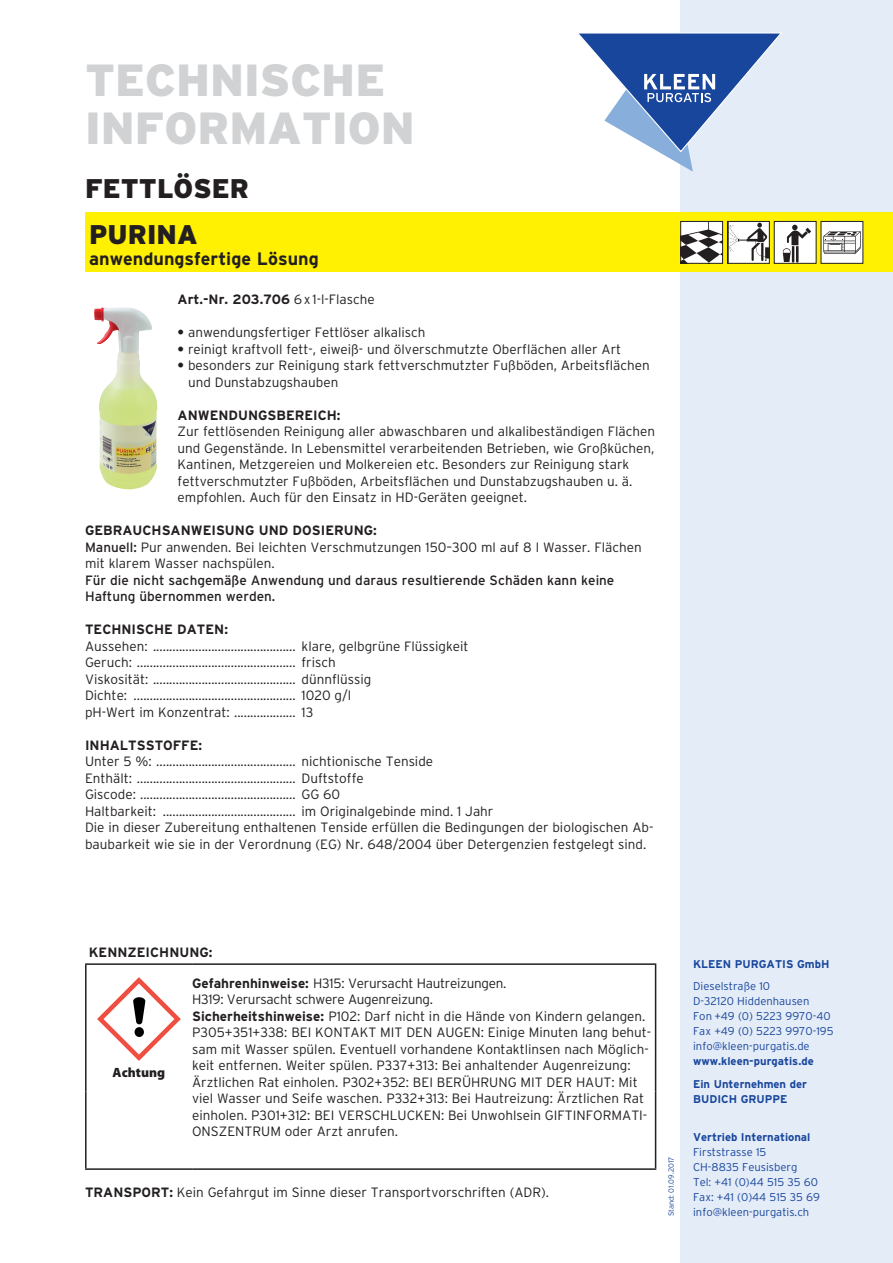
<style>
.page{position:relative;width:893px;height:1263px;background:#fff}
.page>*{position:absolute;margin:0;border:0;box-sizing:border-box;transform-origin:0 0}
.t1{font:900 45px/48px "Interstate";color:#d1d2d4}
.t2{font:900 27px/46.3px "Interstate";color:#231f20}
.t3{font:700 18px "Interstate";color:#231f20}
.t4{font:300 13.5px/16.5px "Interstate";color:#231f20}
.t5{font:13.5px/16.5px "Interstate";color:#231f20}
.t6{font:700 13.5px "Interstate";color:#231f20}
.t7{font:900 13.5px "Myriad Pro";color:#231f20}
.t8{font:300 11.25px/15px "Interstate";color:#18469d}
.t9{font:700 11.25px/22.5px "Interstate";color:#18469d}
.t10{font:300 7.5px "Interstate";color:#18469d}
.s1{font-weight:300}
.s2{font-weight:700}
.s3{font-weight:400}
</style>
<div class="page">
<div style="left:680px;top:0;width:213px;height:1263px;background:#e4ecf7"></div>
<svg style="left:579px;top:32px;width:203px;height:140px"></svg>
<div style="left:85px;top:213px;width:808px;height:59px;background:#fff101"></div>
<img style="left:682px;top:223px;width:39px;height:39px">
<div style="left:680px;top:221px;width:43px;height:43px;border:1px solid #231f20"></div>
<img style="left:729px;top:223px;width:39px;height:39px">
<div style="left:727px;top:221px;width:43px;height:43px;border:1px solid #231f20"></div>
<img style="left:776px;top:223px;width:38px;height:39px">
<div style="left:774px;top:221px;width:42px;height:43px;border:1px solid #231f20"></div>
<img style="left:823px;top:223px;width:38px;height:39px">
<div style="left:821px;top:221px;width:42px;height:43px;border:1px solid #231f20"></div>
<img style="left:94px;top:307px;width:63px;height:183px">
<hr style="left:85px;top:963px;width:107px;height:2px;background:#231f20">
<hr style="left:85px;top:965px;width:2px;height:127px;background:#231f20">
<hr style="left:192px;top:963px;width:464px;height:2px;background:#231f20">
<hr style="left:655px;top:965px;width:1px;height:127px;background:#231f20">
<hr style="left:85px;top:1092px;width:2px;height:76px;background:#231f20">
<hr style="left:655px;top:1092px;width:1px;height:76px;background:#231f20">
<hr style="left:85px;top:1168px;width:107px;height:2px;background:#231f20">
<hr style="left:192px;top:1168px;width:464px;height:2px;background:#231f20">
<svg style="left:97px;top:977px;width:84px;height:84px"></svg>
<h1 class="t1" style="left:85px;top:56px;width:331px">TECHNISCHE<br>INFORMATION</h1>
<h2 class="t2" style="left:85px;top:165px;width:165px">FETTLÖSER<br>PURINA</h2>
<h3 class="t3" style="left:89px;top:248px;width:231px">anwendungsfertige Lösung</h3>
<p class="t6" style="left:178px;top:292px;width:199px">Art.-Nr. 203.706 <span class="s1">6x1-l-Flasche</span></p>
<p class="t4" style="left:178px;top:324px;width:249px"><span class="s2">•</span> anwendungsfertiger Fettlöser alkalisch</p>
<p class="t4" style="left:178px;top:341px;width:445px"><span class="s2">•</span> reinigt kraftvoll fett-, eiweiß- und ölverschmutzte Oberflächen aller Art</p>
<p class="t4" style="left:188px;top:357px;width:463px;text-indent:-10px"><span class="s2">•</span> besonders zur Reinigung stark fettverschmutzter Fußböden, Arbeitsflächen und Dunstabzugshauben</p>
<p class="t6" style="left:178px;top:407px;width:165px">ANWENDUNGSBEREICH:</p>
<p class="t4" style="left:178px;top:423px;width:479px">Zur fettlösenden Reinigung aller abwaschbaren und alkalibeständigen Flächen und Gegenstände. In Lebensmittel verarbeitenden Betrieben, wie Großküchen, Kantinen, Metzgereien und Molkereien etc. Besonders zur Reinigung stark fettverschmutzter Fußböden, Arbeitsflächen und Dunstabzugshauben u. ä. empfohlen. Auch für den Einsatz in HD-Geräten geeignet.</p>
<p class="t4" style="left:85px;top:522px;width:558px"><span class="s2">GEBRAUCHSANWEISUNG UND DOSIERUNG:<br></span><span class="s3">Manuell:</span> Pur anwenden. Bei leichten Verschmutzungen 150–300 ml auf 8 l Wasser. Flächen mit klarem Wasser nachspülen.</p>
<p class="t5" style="left:85px;top:572px;width:531px">Für die nicht sachgemäße Anwendung und daraus resultierende Schäden kann keine<br>Haftung übernommen werden.</p>
<p class="t6" style="left:85px;top:622px;width:144px">TECHNISCHE DATEN:</p>
<p class="t4" style="left:85px;top:638px;width:385px">Aussehen: ............................................ klare, gelbgrüne Flüssigkeit Geruch: ................................................. frisch<br>Viskosität: ............................................ dünnflüssig<br>Dichte: .................................................. 1020 g/l<br>pH-Wert im Konzentrat: ................... 13</p>
<p class="t6" style="left:85px;top:737px;width:119px">INHALTSSTOFFE:</p>
<p class="t4" style="left:85px;top:753px;width:570px">Unter 5 %: ........................................... nichtionische Tenside<br>Enthält: ................................................. Duftstoffe<br>Giscode: ................................................ GG 60<br>Haltbarkeit: ......................................... im Originalgebinde mind. 1 Jahr<br>Die in dieser Zubereitung enthaltenen Tenside erfüllen die Bedingungen der biologischen Ab&shy;baubarkeit wie sie in der Verordnung (EG) Nr. 648/2004 über Detergenzien festgelegt sind.</p>
<p class="t6" style="left:89px;top:945px;width:125px">KENNZEICHNUNG:</p>
<p class="t7" style="left:113px;top:1064px;width:54px">Achtung</p>
<p class="t4" style="left:192px;top:975px;width:461px"><span class="s2">Gefahrenhinweise:</span> H315: Verursacht Hautreizungen.<br>H319: Verursacht schwere Augenreizung.<br><span class="s2">Sicherheitshinweise:</span> P102: Darf nicht in die Hände von Kindern gelangen.<br>P305+351+338: BEI KONTAKT MIT DEN AUGEN: Einige Minuten lang behut&shy;sam mit Wasser spülen. Eventuell vorhandene Kontaktlinsen nach Möglich&shy;keit entfernen. Weiter spülen. P337+313: Bei anhaltender Augenreizung:<br>Ärztlichen Rat einholen. P302+352: BEI BERÜHRUNG MIT DER HAUT: Mit viel Wasser und Seife waschen. P332+313: Bei Hautreizung: Ärztlichen Rat einholen. P301+312: BEI VERSCHLUCKEN: Bei Unwohlsein GIFTINFORMATI-ONSZENTRUM oder Arzt anrufen.</p>
<p class="t4" style="left:85px;top:1184px;width:466px"><span class="s2">TRANSPORT:</span> Kein Gefahrgut im Sinne dieser Transportvorschriften (ADR).</p>
<p class="t10" style="left:667px;top:1216px;width:61px;rotate:-90deg">Stand: 01.09.2017</p>
<p class="t9" style="left:693px;top:952px;width:138px">KLEEN PURGATIS GmbH</p>
<p class="t8" style="left:693px;top:979px;width:142px">Dieselstraße 10<br>D-32120 Hiddenhausen<br>Fon +49 (0) 5223 9970-40<br>Fax +49 (0) 5223 9970-195 info@kleen-purgatis.de</p>
<p class="t9" style="left:693px;top:1050px;width:122px">www.kleen-purgatis.de<br>Ein Unternehmen der</p>
<p class="t9" style="left:693px;top:1087px;width:96px">BUDICH GRUPPE</p>
<p class="t9" style="left:693px;top:1126px;width:119px">Vertrieb International</p>
<p class="t8" style="left:693px;top:1144px;width:128px">Firststrasse 15<br>CH-8835 Feusisberg<br>Tel: +41 (0)44 515 35 60<br>Fax: +41 (0)44 515 35 69</p>
<p class="t8" style="left:693px;top:1204px;width:118px">info@kleen-purgatis.ch</p>
</div>
